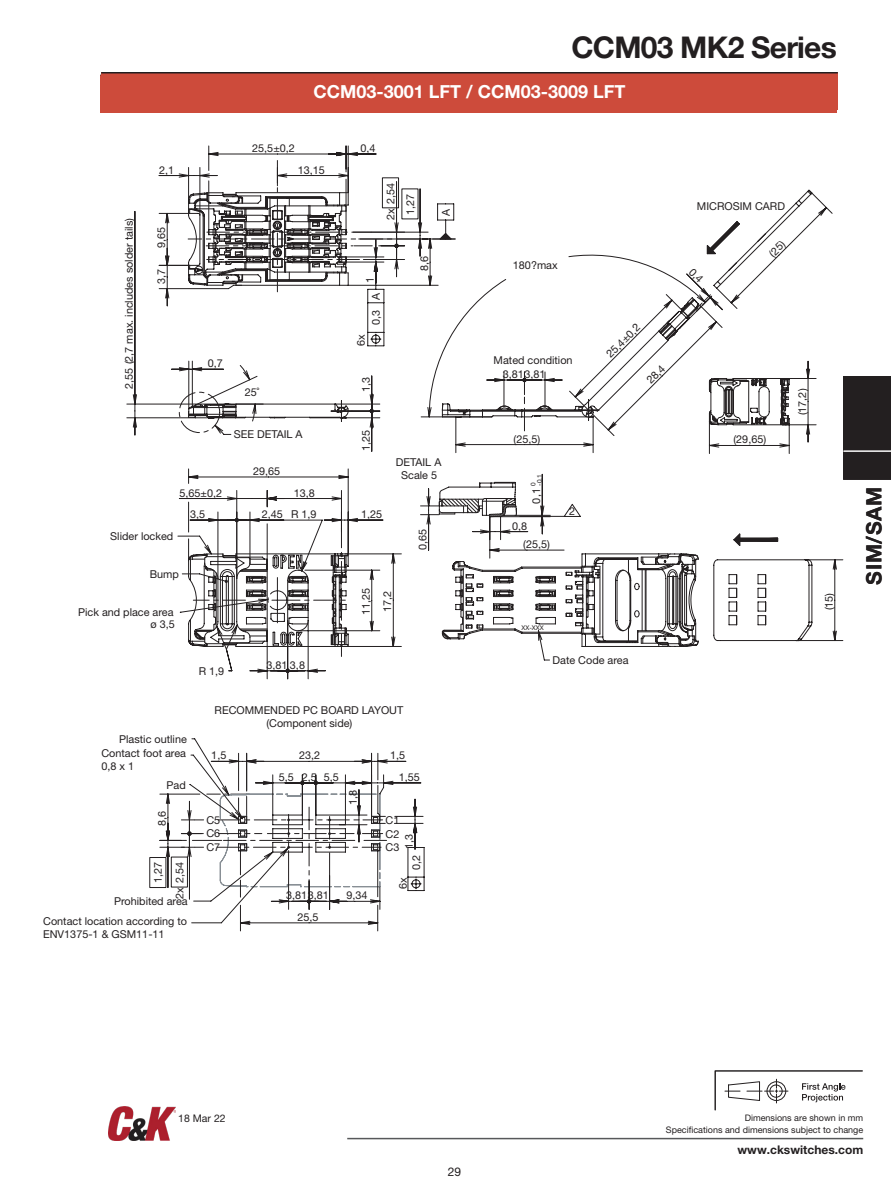
<style>
.page{position:relative;width:891px;height:1188px;background:#fff}
.page>*{position:absolute;margin:0;border:0;box-sizing:border-box;transform-origin:0 0}
.t1{font:700 30px "Helvetica Neue LT Std";letter-spacing:-.025em;color:#231f20}
.t2{font:700 21px "Helvetica Neue";color:#231f20}
.t3{font:700 18px "Helvetica Neue LT Std";color:#fff}
.t4{font:700 12px "Helvetica Neue LT Std";color:#231f20}
.t5{font:12px "Helvetica Neue LT Std";color:#231f20}
.t6{font:10.8px/13px "Helvetica Neue";color:#231f20}
.t7{font:10.5px "Helvetica Neue LT Std";color:#231f20}
.t8{font:9px/12px "Helvetica Neue LT Std";color:#231f20;text-align:right}
.t9{font:6.45px/6.4px "Helvetica Neue";color:#231f20}
</style>
<div class="page">
<hr style="left:347px;top:1138px;width:516px;height:1px;background:#57585a">
<img style="left:109px;top:1107px;width:66px;height:33px">
<div style="left:101px;top:75px;width:736px;height:37px;background:#cd4b3b"></div>
<svg style="left:714px;top:1070px;width:149px;height:41px"></svg>
<div style="left:843px;top:376px;width:48px;height:104px;background:#231f20"></div>
<hr style="left:844px;top:450px;width:47px;height:2px;background:#fff">
<div style="left:101px;top:73px;width:737px;height:37px;background:#cd4b3b"></div>
<hr style="left:101px;top:72px;width:737px;height:2px;background:#231f20">
<svg style="left:188px;top:181px;width:655px;height:461px"></svg>
<svg style="left:149px;top:212px;width:401px;height:676px"></svg>
<svg style="left:240px;top:753px;width:185px;height:179px"></svg>
<svg style="left:171px;top:738px;width:251px;height:186px"></svg>
<svg style="left:188px;top:192px;width:602px;height:455px"></svg>
<h1 class="t1" style="left:571px;top:29px;width:267px">CCM03 MK2 Series</h1>
<p class="t6" style="left:122px;top:389px;width:172px;rotate:-90deg">2,55 (2,7 max. includes solder tails)</p>
<p class="t6" style="left:159px;top:163px;width:17px">2,1</p>
<p class="t6" style="left:155px;top:248px;width:23px;rotate:-90deg">9,65</p>
<p class="t6" style="left:155px;top:284px;width:17px;rotate:-90deg">3,7</p>
<h3 class="t3" style="left:313px;top:80px;width:314px">CCM03-3001 LFT / CCM03-3009 LFT</h3>
<p class="t6" style="left:252px;top:141px;width:44px">25,5±0,2</p>
<p class="t6" style="left:360px;top:141px;width:17px">0,4</p>
<p class="t6" style="left:298px;top:163px;width:29px">13,15</p>
<p class="t6" style="left:384px;top:220px;width:39px;rotate:-90deg">2x 2,54</p>
<p class="t6" style="left:403px;top:215px;width:23px;rotate:-90deg">1,27</p>
<p class="t6" style="left:439px;top:216px;width:9px;rotate:-90deg">A</p>
<p class="t6" style="left:208px;top:357px;width:17px">0,7</p>
<p class="t6" style="left:245px;top:385px;width:16px">25˚</p>
<p class="t6" style="left:234px;top:428px;width:70px">SEE DETAIL A</p>
<p class="t6" style="left:363px;top:283px;width:8px;rotate:-90deg">1</p>
<p class="t6" style="left:369px;top:325px;width:34px;rotate:-90deg">0,3 A</p>
<p class="t6" style="left:354px;top:346px;width:13px;rotate:-90deg">6x</p>
<p class="t6" style="left:359px;top:392px;width:17px;rotate:-90deg">1,3</p>
<p class="t6" style="left:359px;top:451px;width:23px;rotate:-90deg">1,25</p>
<p class="t6" style="left:418px;top:271px;width:17px;rotate:-90deg">8,6</p>
<p class="t6" style="left:513px;top:258px;width:46px">180?max</p>
<p class="t6" style="left:494px;top:353px;width:81px">Mated condition</p>
<p class="t6" style="left:503px;top:368px;width:44px">3,813,81</p>
<p class="t6" style="left:514px;top:432px;width:28px">(25,5)</p>
<p class="t6" style="left:604px;top:351px;width:44px;rotate:-45deg">25,4±0,2</p>
<p class="t6" style="left:644px;top:377px;width:23px;rotate:-45deg">28,4</p>
<p class="t6" style="left:253px;top:464px;width:29px">29,65</p>
<p class="t6" style="left:179px;top:486px;width:44px">5,65±0,2</p>
<p class="t6" style="left:294px;top:486px;width:23px">13,8</p>
<p class="t6" style="left:291px;top:508px;width:27px">R 1,9</p>
<p class="t6" style="left:190px;top:508px;width:17px">3,5</p>
<p class="t6" style="left:262px;top:508px;width:23px">2,45</p>
<p class="t6" style="left:361px;top:508px;width:23px">1,25</p>
<p class="t6" style="left:396px;top:456px;width:47px;text-align:center">DETAIL A<br>Scale 5</p>
<p class="t9" style="left:530px;top:504px;width:31px;text-indent:17px;rotate:-90deg">0<br><sup>0,1</sup> -0,1</p>
<p class="t6" style="left:569px;top:504px;width:8px">2</p>
<p class="t6" style="left:110px;top:530px;width:65px">Slider locked</p>
<p class="t6" style="left:150px;top:567px;width:31px">Bump</p>
<p class="t6" style="left:78px;top:606px;width:98px;line-height:12.1px;text-align:right">Pick and place area ø 3,5</p>
<p class="t6" style="left:355px;top:615px;width:29px;line-height:21.6px;text-align:center;rotate:-90deg">11,25<br>17,2</p>
<p class="t6" style="left:416px;top:550px;width:23px;rotate:-90deg">0,65</p>
<p class="t6" style="left:119px;top:732px;width:69px">Plastic outline</p>
<p class="t6" style="left:167px;top:778px;width:21px">Pad</p>
<p class="t6" style="left:101px;top:747px;width:86px">Contact foot area<br>0,8 x 1</p>
<p class="t6" style="left:155px;top:826px;width:17px;rotate:-90deg">8,6</p>
<p class="t6" style="left:173px;top:899px;width:39px;rotate:-90deg">2x 2,54</p>
<p class="t6" style="left:151px;top:883px;width:23px;rotate:-90deg">1,27</p>
<p class="t6" style="left:114px;top:895px;width:75px">Prohibited area</p>
<p class="t6" style="left:43px;top:914px;width:145px">Contact location according to<br>ENV1375-1 &amp; GSM11-11</p>
<p class="t6" style="left:199px;top:664px;width:27px">R 1,9</p>
<p class="t6" style="left:266px;top:658px;width:40px">3,81 3,8</p>
<p class="t6" style="left:215px;top:703px;width:190px;text-align:center">RECOMMENDED PC BOARD LAYOUT (Component side)</p>
<p class="t6" style="left:211px;top:749px;width:17px">1,5</p>
<p class="t6" style="left:390px;top:749px;width:17px">1,5</p>
<p class="t6" style="left:299px;top:749px;width:23px">23,2</p>
<p class="t6" style="left:206px;top:813px;width:15px">C5</p>
<p class="t6" style="left:206px;top:827px;width:15px;line-height:13.6px">C6<br>C7</p>
<p class="t6" style="left:279px;top:770px;width:62px">5,5 2,5 5,5</p>
<p class="t6" style="left:346px;top:805px;width:17px;rotate:-90deg">1,8</p>
<p class="t6" style="left:286px;top:889px;width:44px">3,813,81</p>
<p class="t6" style="left:297px;top:910px;width:23px">25,5</p>
<p class="t6" style="left:346px;top:889px;width:23px">9,34</p>
<p class="t6" style="left:399px;top:770px;width:23px">1,55</p>
<p class="t6" style="left:386px;top:813px;width:15px;line-height:13.6px;text-align:justify">C1<br>C2<br>C3</p>
<p class="t6" style="left:396px;top:889px;width:13px;rotate:-90deg">6x</p>
<p class="t6" style="left:402px;top:849px;width:17px;rotate:-90deg">1,3</p>
<p class="t6" style="left:410px;top:870px;width:17px;rotate:-90deg">0,2</p>
<p class="t6" style="left:523px;top:516px;width:28px;line-height:18.5px;text-indent:-11px">0,8 (25,5)</p>
<p class="t9" style="left:521px;top:625px;width:24px">XX-XXX</p>
<p class="t6" style="left:553px;top:654px;width:77px">Date Code area</p>
<p class="t6" style="left:697px;top:200px;width:90px">MICROSIM CARD</p>
<p class="t6" style="left:766px;top:250px;width:19px;rotate:-45deg">(25)</p>
<p class="t6" style="left:733px;top:433px;width:34px">(29,65)</p>
<p class="t6" style="left:796px;top:415px;width:28px;rotate:-90deg">(17,2)</p>
<p class="t6" style="left:822px;top:610px;width:19px;rotate:-90deg">(15)</p>
<h2 class="t2" style="left:861px;top:585px;width:99px;rotate:-90deg">SIM/SAM</h2>
<p class="t7" style="left:178px;top:1112px;width:49px">18 Mar 22</p>
<p class="t5" style="left:448px;top:1165px;width:15px">29</p>
<p class="t8" style="left:666px;top:1112px;width:199px">Dimensions are shown in mm<br>Specifications and dimensions subject to change</p>
<p class="t4" style="left:738px;top:1142px;width:127px">www.ckswitches.com</p>
</div>
